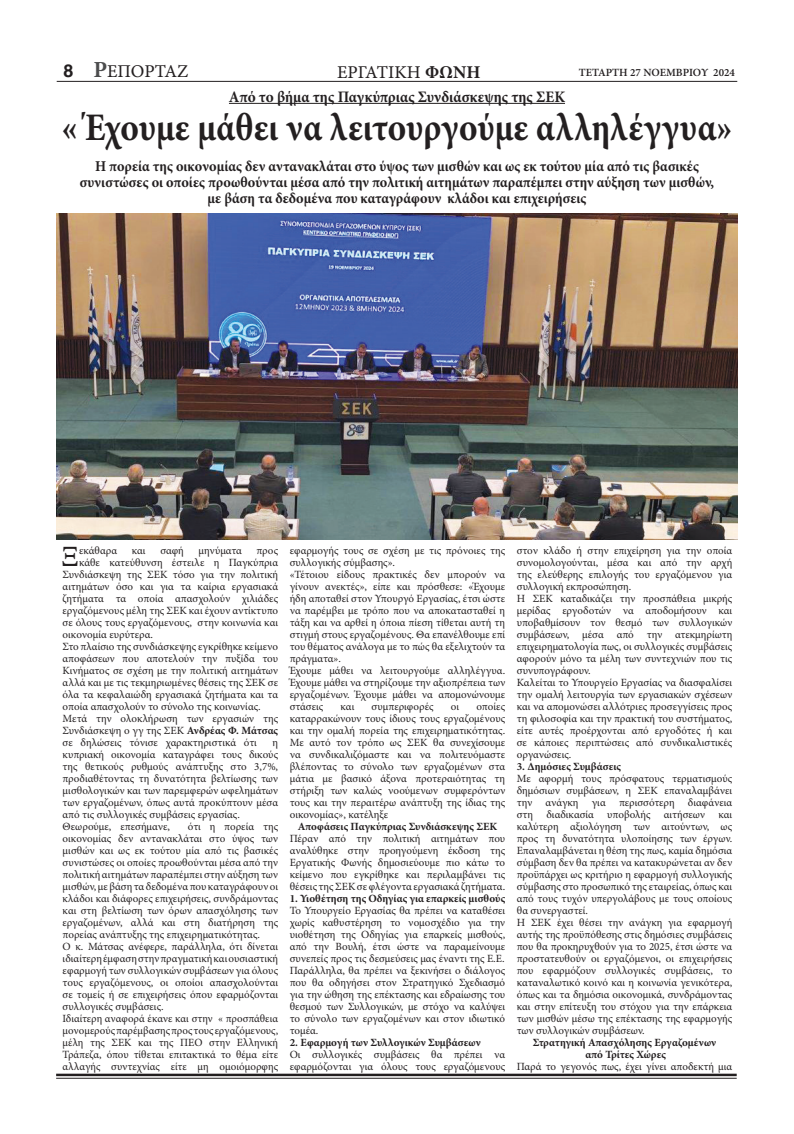
<style>
.page{position:relative;width:794px;height:1134px;background:#fff}
.page>*{position:absolute;margin:0;border:0;box-sizing:border-box;transform-origin:0 0}
.t1{font:700 39px "Minion Pro";color:#231f20;scale:.9 1}
.t2{font:29.5px "Minion Pro";color:#231f20}
.t3{font:18px "Minion Pro Capt";color:#231f20}
.t4{font:700 18px "Helvetica";color:#231f20}
.t5{font:700 16px "Minion Pro";color:#231f20;scale:.95 1}
.t6{font:700 15px/16px "Minion Pro";color:#231f20;text-align:center;scale:.95 1}
.t7{font:11px/12px "Minion Pro";color:#231f20;text-align:justify}
.t8{font:700 11px "Minion Pro";color:#231f20}
.t9{font:600 11px "Minion Pro";color:#231f20}
.s1{font-family:"Minion Pro";font-weight:700;font-size:23px;color:#4b4c4d}
.s2{font-family:"Minion Pro";font-weight:700}
.s3{font-weight:700}
</style>
<div class="page">
<hr style="left:229px;top:103px;width:336px;height:1px;background:#231f20">
<img style="left:57px;top:213px;width:680px;height:326px">
<hr style="left:56px;top:1074px;width:680px;height:2px;background:#231f20">
<hr style="left:56px;top:1078px;width:680px;height:1px;background:#231f20">
<hr style="left:57px;top:81px;width:680px;height:1px;background:#231f20">
<p class="t4" style="left:63px;top:60px;width:12px">8</p>
<p class="t3" style="left:93px;top:60px;width:96px"><span class="s1">Ρ</span>ΕΠΟΡΤΑΖ</p>
<p class="t3" style="left:337px;top:61px;width:145px">ΕΡΓΑΤΙΚΗ <span class="s2">ΦΩΝΗ</span></p>
<p class="t9" style="left:579px;top:65px;width:158px">ΤΕΤΑΡΤΗ 27 ΝΟΕΜΒΡΙΟΥ 2024</p>
<p class="t5" style="left:229px;top:85px;width:355px">Από το βήμα της Παγκύπριας Συνδιάσκεψης της ΣΕΚ</p>
<p class="t1" style="left:61px;top:101px;width:747px">« Έχουμε μάθει να λειτουργούμε αλληλέγγυα»</p>
<p class="t6" style="left:80px;top:158px;width:669px">Η πορεία της οικονομίας δεν αντανακλάται στο ύψος των μισθών και ως εκ τούτου μία από τις βασικές συνιστώσες οι οποίες προωθούνται μέσα από την πολιτική αιτημάτων παραπέμπει στην αύξηση των μισθών,</p>
<p class="t6" style="left:208px;top:190px;width:400px">με βάση τα δεδομένα που καταγράφουν κλάδοι και επιχειρήσεις</p>
<p class="t2" style="left:61px;top:537px;width:19px">Ξ</p>
<p class="t7" style="left:79px;top:545px;width:40px">εκάθαρα</p>
<p class="t7" style="left:132px;top:545px;width:15px">και</p>
<p class="t7" style="left:160px;top:545px;width:25px">σαφή</p>
<p class="t7" style="left:199px;top:545px;width:45px">μηνύματα</p>
<p class="t7" style="left:257px;top:545px;width:23px">προς</p>
<p class="t7" style="left:79px;top:557px;width:201px">κάθε κατεύθυνση έστειλε η Παγκύπρια</p>
<p class="t7" style="left:63px;top:569px;width:217px">Συνδιάσκεψη της ΣΕΚ τόσο για την πολιτική</p>
<p class="t7" style="left:63px;top:581px;width:217px">αιτημάτων όσο και για τα καίρια εργασιακά</p>
<p class="t7" style="left:63px;top:593px;width:217px">ζητήματα τα οποία απασχολούν χιλιάδες</p>
<p class="t7" style="left:63px;top:605px;width:217px">εργαζόμενους μέλη της ΣΕΚ και έχουν αντίκτυπο</p>
<p class="t7" style="left:63px;top:617px;width:217px">σε όλους τους εργαζόμενους, στην κοινωνία και</p>
<p class="t7" style="left:63px;top:629px;width:92px">οικονομία ευρύτερα.</p>
<p class="t7" style="left:63px;top:641px;width:217px">Στο πλαίσιο της συνδιάσκεψης εγκρίθηκε κείμενο αποφάσεων που αποτελούν την πυξίδα του Κινήματος σε σχέση με την πολιτική αιτημάτων αλλά και με τις τεκμηριωμένες θέσεις της ΣΕΚ σε όλα τα κεφαλαιώδη εργασιακά ζητήματα και τα οποία απασχολούν το σύνολο της κοινωνίας.</p>
<p class="t7" style="left:63px;top:713px;width:217px">Μετά την ολοκλήρωση των εργασιών της Συνδιάσκεψη ο γγ της ΣΕΚ <span class="s3">Ανδρέας Φ. Μάτσας </span>σε δηλώσεις τόνισε χαρακτηριστικά ότι</p>
<p class="t7" style="left:63px;top:737px;width:217px;text-indent:210px">η κυπριακή οικονομία καταγράφει τους δικούς της θετικούς ρυθμούς ανάπτυξης στο 3,7%, προδιαθέτοντας τη δυνατότητα βελτίωσης των μισθολογικών και των παρεμφερών ωφελημάτων των εργαζομένων, όπως αυτά προκύπτουν μέσα από τις συλλογικές συμβάσεις εργασίας.</p>
<p class="t7" style="left:63px;top:821px;width:109px">Θεωρούμε, επεσήμανε,</p>
<p class="t7" style="left:63px;top:821px;width:217px;text-indent:125px">ότι η πορεία της οικονομίας δεν αντανακλάται στο ύψος των μισθών και ως εκ τούτου μία από τις βασικές συνιστώσες οι οποίες προωθούνται μέσα από την πολιτική αιτημάτων παραπέμπει στην αύξηση των μισθών, με βάση τα δεδομένα που καταγράφουν οι κλάδοι και διάφορες επιχειρήσεις, συνδράμοντας και στη βελτίωση των όρων απασχόλησης των εργαζομένων, αλλά και στη διατήρηση της πορείας ανάπτυξης της επιχειρηματικότητας.</p>
<p class="t7" style="left:63px;top:941px;width:217px">Ο κ. Μάτσας ανέφερε, παράλληλα, ότι δίνεται ιδιαίτερη έμφαση στην πραγματική και ουσιαστική εφαρμογή των συλλογικών συμβάσεων για όλους τους εργαζόμενους, οι οποίοι απασχολούνται σε τομείς ή σε επιχειρήσεις όπου εφαρμόζονται συλλογικές συμβάσεις.</p>
<p class="t7" style="left:63px;top:1013px;width:217px">Ιδιαίτερη αναφορά έκανε και στην « προσπάθεια μονομερούς παρέμβασης προς τους εργαζόμενους, μέλη της ΣΕΚ και της ΠΕΟ στην Ελληνική Τράπεζα, όπου τίθεται επιτακτικά το θέμα είτε αλλαγής συντεχνίας είτε μη ομοιόμορφης</p>
<p class="t7" style="left:290px;top:545px;width:217px">εφαρμογής τους σε σχέση με τις πρόνοιες της συλλογικής σύμβασης».</p>
<p class="t7" style="left:290px;top:569px;width:217px">«Τέτοιου είδους πρακτικές δεν μπορούν να γίνουν ανεκτές», είπε και πρόσθεσε: «Έχουμε ήδη αποταθεί στον Υπουργό Εργασίας, έτσι ώστε να παρέμβει με τρόπο που να αποκατασταθεί η τάξη και να αρθεί η όποια πίεση τίθεται αυτή τη στιγμή στους εργαζομένους. Θα επανέλθουμε επί του θέματος ανάλογα με το πώς θα εξελιχτούν τα πράγματα».</p>
<p class="t7" style="left:290px;top:665px;width:217px">Έχουμε μάθει να λειτουργούμε αλληλέγγυα.<br>Έχουμε μάθει να στηρίζουμε την αξιοπρέπεια των εργαζομένων. Έχουμε μάθει να απομονώνουμε στάσεις</p>
<p class="t7" style="left:290px;top:701px;width:217px;text-indent:187px">οποίες καταρρακώνουν τους ίδιους τους εργαζομένους και την ομαλή πορεία της επιχειρηματικότητας.<br>Με αυτό τον τρόπο ως ΣΕΚ θα συνεχίσουμε να συνδικαλιζόμαστε και να πολιτευόμαστε βλέποντας το σύνολο των εργαζομένων στα μάτια με βασικό άξονα προτεραιότητας τη στήριξη των καλώς νοούμενων συμφερόντων τους και την περαιτέρω ανάπτυξη της ίδιας της οικονομίας», κατέληξε</p>
<p class="t8" style="left:298px;top:819px;width:201px">Αποφάσεις Παγκύπριας Συνδιάσκεψης ΣΕΚ</p>
<p class="t7" style="left:290px;top:833px;width:217px">Πέραν από την πολιτική αιτημάτων που αναλύθηκε στην προηγούμενη έκδοση της Εργατικής Φωνής δημοσιεύουμε πιο κάτω το κείμενο που εγκρίθηκε και περιλαμβάνει τις θέσεις της ΣΕΚ σε φλέγοντα εργασιακά ζητήματα.</p>
<p class="t8" style="left:290px;top:891px;width:217px">1. Υιοθέτηση της Οδηγίας για επαρκείς μισθούς</p>
<p class="t7" style="left:290px;top:905px;width:217px">Το Υπουργείο Εργασίας θα πρέπει να καταθέσει χωρίς καθυστέρηση το νομοσχέδιο για την υιοθέτηση της Οδηγίας για επαρκείς μισθούς, από την Βουλή, έτσι ώστε να παραμείνουμε συνεπείς προς τις δεσμεύσεις μας έναντι της Ε.Ε.</p>
<p class="t7" style="left:290px;top:965px;width:217px">Παράλληλα, θα πρέπει να ξεκινήσει ο διάλογος που θα οδηγήσει στον Στρατηγικό Σχεδιασμό για την ώθηση της επέκτασης και εδραίωσης του θεσμού των Συλλογικών, με στόχο να καλύψει το σύνολο των εργαζομένων και στον ιδιωτικό τομέα.</p>
<p class="t8" style="left:290px;top:1035px;width:193px">2. Εφαρμογή των Συλλογικών Συμβάσεων</p>
<p class="t7" style="left:290px;top:1049px;width:217px">Οι συλλογικές συμβάσεις θα πρέπει να εφαρμόζονται για όλους τους εργαζόμενους</p>
<p class="t7" style="left:340px;top:701px;width:15px">και</p>
<p class="t7" style="left:371px;top:701px;width:64px">συμπεριφορές</p>
<p class="t7" style="left:451px;top:701px;width:10px">οι</p>
<p class="t7" style="left:517px;top:545px;width:217px">στον κλάδο ή στην επιχείρηση για την οποία συνομολογούνται, μέσα και από την αρχή της ελεύθερης επιλογής του εργαζόμενου για συλλογική εκπροσώπηση.</p>
<p class="t7" style="left:517px;top:593px;width:217px">Η ΣΕΚ καταδικάζει την προσπάθεια μικρής μερίδας εργοδοτών να αποδομήσουν και υποβαθμίσουν τον θεσμό των συλλογικών συμβάσεων, μέσα από την ατεκμηρίωτη επιχειρηματολογία πως, οι συλλογικές συμβάσεις αφορούν μόνο τα μέλη των συντεχνιών που τις συνυπογράφουν.</p>
<p class="t7" style="left:517px;top:677px;width:217px">Καλείται το Υπουργείο Εργασίας να διασφαλίσει την ομαλή λειτουργία των εργασιακών σχέσεων και να απομονώσει αλλότριες προσεγγίσεις προς τη φιλοσοφία και την πρακτική του συστήματος, είτε αυτές προέρχονται από εργοδότες ή και σε κάποιες περιπτώσεις από συνδικαλιστικές οργανώσεις.</p>
<p class="t8" style="left:517px;top:759px;width:106px">3. Δημόσιες Συμβάσεις</p>
<p class="t7" style="left:517px;top:773px;width:217px">Με αφορμή τους πρόσφατους τερματισμούς δημόσιων συμβάσεων, η ΣΕΚ επαναλαμβάνει την ανάγκη για περισσότερη διαφάνεια στη διαδικασία υποβολής αιτήσεων και καλύτερη αξιολόγηση των αιτούντων, ως προς τη δυνατότητα υλοποίησης των έργων.<br>Επαναλαμβάνεται η θέση της πως, καμία δημόσια σύμβαση δεν θα πρέπει να κατακυρώνεται αν δεν προϋπάρχει ως κριτήριο η εφαρμογή συλλογικής σύμβασης στο προσωπικό της εταιρείας, όπως και από τους τυχόν υπεργολάβους με τους οποίους θα συνεργαστεί.</p>
<p class="t7" style="left:517px;top:917px;width:217px">Η ΣΕΚ έχει θέσει την ανάγκη για εφαρμογή αυτής της προϋπόθεσης στις δημόσιες συμβάσεις που θα προκηρυχθούν για το 2025, έτσι ώστε να προστατευθούν οι εργαζόμενοι, οι επιχειρήσεις που εφαρμόζουν συλλογικές συμβάσεις, το καταναλωτικό κοινό και η κοινωνία γενικότερα, όπως και τα δημόσια οικονομικά, συνδράμοντας και στην επίτευξη του στόχου για την επάρκεια των μισθών μέσω της επέκτασης της εφαρμογής των συλλογικών συμβάσεων.</p>
<p class="t8" style="left:533px;top:1035px;width:185px">Στρατηγική Απασχόλησης Εργαζομένων</p>
<p class="t8" style="left:585px;top:1047px;width:82px">από Τρίτες Χώρες</p>
<p class="t7" style="left:517px;top:1061px;width:217px">Παρά το γεγονός πως, έχει γίνει αποδεκτή μια</p>
</div>
